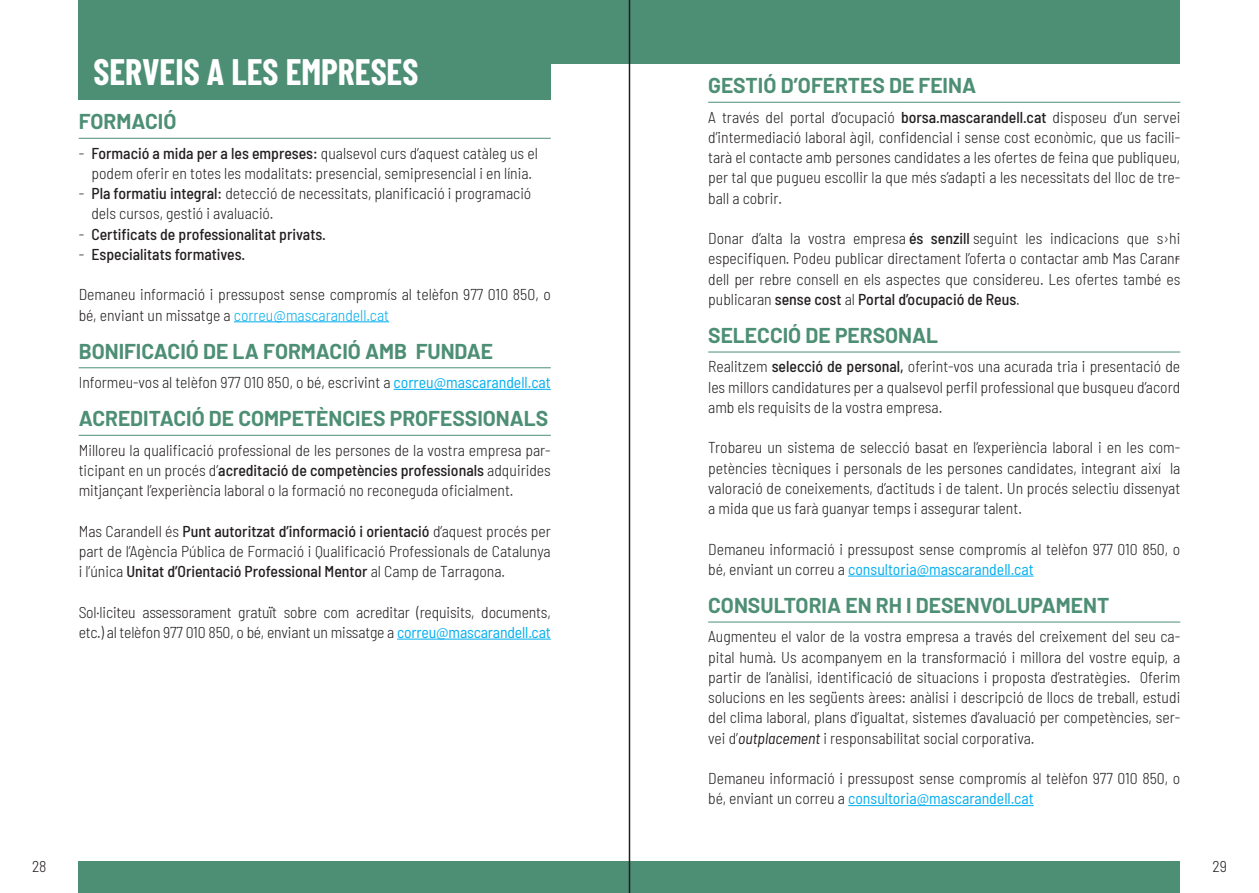
<style>
.page{position:relative;width:1259px;height:893px;background:#fff}
.page>*{position:absolute;margin:0;border:0;box-sizing:border-box;transform-origin:0 0}
.Titol_capsa{font:700 36px "Barlow Condensed";color:#fff}
.titol_cursos{font:700 21px "Barlow";color:#4d8f75}
.text_corrent{font:300 semi-condensed 15.75px/20.2px "Barlow";color:#231f20;text-align:justify}
.t1{font:500 semi-condensed 15.75px "Barlow";color:#231f20}
.s1{font-weight:500}
.s2{font-weight:300}
.s3{color:#00aeef}
.s4{font-weight:400;color:#00aeef}
.s5{font-weight:400;font-style:italic}
</style>
<div class="page">
<div style="left:79px;top:861px;width:1101px;height:32px;background:#4d8f75"></div>
<div style="left:79px;top:0;width:1101px;height:64px;background:#4d8f75"></div>
<hr style="left:629px;top:0;width:1px;height:893px;background:#231f20">
<hr style="left:79px;top:138px;width:472px;height:1px;background:#4d8f75">
<hr style="left:234px;top:321px;width:155px;height:1px;background:#00aeef">
<hr style="left:79px;top:367px;width:472px;height:1px;background:#4d8f75">
<hr style="left:394px;top:389px;width:157px;height:1px;background:#00aeef">
<hr style="left:79px;top:435px;width:472px;height:1px;background:#4d8f75">
<hr style="left:397px;top:639px;width:154px;height:1px;background:#00aeef">
<hr style="left:708px;top:102px;width:472px;height:1px;background:#4d8f75">
<hr style="left:708px;top:352px;width:472px;height:1px;background:#4d8f75">
<hr style="left:848px;top:576px;width:185px;height:1px;background:#00aeef">
<hr style="left:708px;top:622px;width:472px;height:1px;background:#4d8f75">
<hr style="left:848px;top:805px;width:185px;height:1px;background:#00aeef">
<div style="left:79px;top:0;width:472px;height:100px;background:#4d8f75"></div>
<p class="Titol_capsa" style="left:94px;top:46px;width:326px">SERVEIS A LES EMPRESES</p>
<p class="titol_cursos" style="left:79px;top:106px;width:99px">FORMACIÓ</p>
<p class="text_corrent" style="left:79px;top:142px;width:461px;text-align:center">- <span class="s1">Formació a mida per a les empreses:</span> qualsevol curs d’aquest catàleg us el podem oferir en totes les modalitats: presencial, semipresencial i en línia.</p>
<p class="text_corrent" style="left:91px;top:182px;width:441px;text-indent:-13px">- <span class="s1">Pla formatiu integral:</span> detecció de necessitats, planificació i programació dels cursos, gestió i avaluació.</p>
<p class="t1" style="left:79px;top:223px;width:249px"><span class="s2">-</span> Certificats de professionalitat privats.</p>
<p class="t1" style="left:79px;top:243px;width:168px"><span class="s2">-</span> Especialitats formatives.</p>
<p class="text_corrent" style="left:79px;top:283px;width:473px">Demaneu informació i pressupost sense compromís al telèfon 977 010 850, o bé, enviant un missatge a <span class="s3">correu@mascarandell.cat</span></p>
<p class="titol_cursos" style="left:79px;top:336px;width:416px">BONIFICACIÓ DE LA FORMACIÓ AMB FUNDAE</p>
<p class="text_corrent" style="left:79px;top:371px;width:473px">Informeu-vos al telèfon 977 010 850, o bé, escrivint a <span class="s4">correu@mascarandell.cat</span></p>
<p class="titol_cursos" style="left:79px;top:403px;width:471px">ACREDITACIÓ DE COMPETÈNCIES PROFESSIONALS</p>
<p class="text_corrent" style="left:79px;top:439px;width:473px">Milloreu la qualificació professional de les persones de la vostra empresa par&shy;ticipant en un procés d’<span class="s1">acreditació de competències professionals</span> adquirides mitjançant l’experiència laboral o la formació no reconeguda oficialment.</p>
<p class="text_corrent" style="left:79px;top:520px;width:473px">Mas Carandell és <span class="s1">Punt autoritzat d’informació i orientació</span> d’aquest procés per part de l’Agència Pública de Formació i Qualificació Professionals de Catalunya i l’única <span class="s1">Unitat d’Orientació Professional Mentor</span> al Camp de Tarragona.</p>
<p class="text_corrent" style="left:79px;top:601px;width:473px">Sol·liciteu assessorament gratuït sobre com acreditar (requisits, documents, etc.) al telèfon 977 010 850, o bé, enviant un missatge a <span class="s4">correu@mascarandell.cat</span></p>
<p class="titol_cursos" style="left:708px;top:70px;width:269px">GESTIÓ D’OFERTES DE FEINA</p>
<p class="text_corrent" style="left:708px;top:106px;width:473px">A través del portal d’ocupació <span class="s1">borsa.mascarandell.cat</span> disposeu d’un servei d’intermediació laboral àgil, confidencial i sense cost econòmic, que us facili&shy;tarà el contacte amb persones candidates a les ofertes de feina que publiqueu, per tal que pugueu escollir la que més s’adapti a les necessitats del lloc de tre&shy;ball a cobrir.</p>
<p class="text_corrent" style="left:708px;top:227px;width:474px">Donar d’alta la vostra empresa <span class="s1">és senzill</span> seguint les indicacions que s›hi especifiquen. Podeu publicar directament l’oferta o contactar amb Mas Caran&shy;dell per rebre consell en els aspectes que considereu. Les ofertes també es publicaran <span class="s1">sense cost</span> al <span class="s1">Portal d’ocupació de Reus</span>.</p>
<p class="titol_cursos" style="left:708px;top:320px;width:232px">SELECCIÓ DE PERSONAL</p>
<p class="text_corrent" style="left:708px;top:355px;width:473px">Realitzem <span class="s1">selecció de personal,</span> oferint-vos una acurada tria i presentació de les millors candidatures per a qualsevol perfil professional que busqueu d’acord amb els requisits de la vostra empresa.</p>
<p class="text_corrent" style="left:708px;top:436px;width:473px">Trobareu un sistema de selecció basat en l’experiència laboral i en les com&shy;petències tècniques i personals de les persones candidates, integrant així la valoració de coneixements, d’actituds i de talent. Un procés selectiu dissenyat a mida que us farà guanyar temps i assegurar talent.</p>
<p class="text_corrent" style="left:708px;top:538px;width:473px">Demaneu informació i pressupost sense compromís al telèfon 977 010 850, o bé, enviant un correu a <span class="s4">consultoria@mascarandell.cat</span></p>
<p class="titol_cursos" style="left:708px;top:590px;width:403px">CONSULTORIA EN RH I DESENVOLUPAMENT</p>
<p class="text_corrent" style="left:708px;top:625px;width:473px">Augmenteu el valor de la vostra empresa a través del creixement del seu ca&shy;pital humà. Us acompanyem en la transformació i millora del vostre equip, a partir de l’anàlisi, identificació de situacions i proposta d’estratègies. Oferim solucions en les següents àrees: anàlisi i descripció de llocs de treball, estudi del clima laboral, plans d’igualtat, sistemes d’avaluació per competències, ser&shy;vei d’<span class="s5">outplacement</span> i responsabilitat social corporativa.</p>
<p class="text_corrent" style="left:708px;top:767px;width:473px">Demaneu informació i pressupost sense compromís al telèfon 977 010 850, o bé, enviant un correu a <span class="s4">consultoria@mascarandell.cat</span></p>
<p class="text_corrent" style="left:32px;top:855px;width:16px">28</p>
<p class="text_corrent" style="left:1212px;top:855px;width:16px">29</p>
</div>
